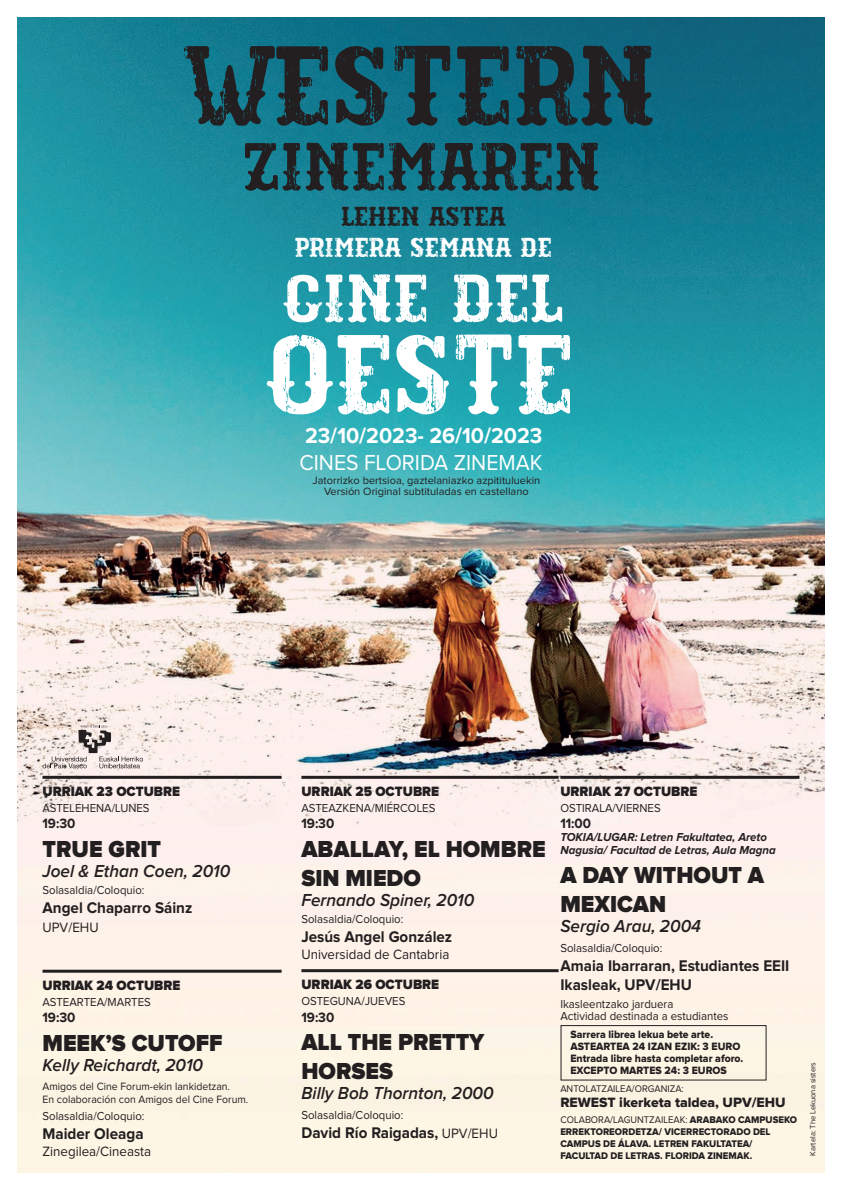
<style>
.page{position:relative;width:842px;height:1191px;background:#fff}
.page>*{position:absolute;margin:0;border:0;box-sizing:border-box;transform-origin:0 0}
.t1{font:113.7px "Pain Circus";color:#231f20}
.t2{font:113.7px "Pain Circus";color:#fff}
.t3{font:68.2px "Pain Circus";color:#231f20}
.t4{font:68.2px "Pain Circus";color:#fff}
.t5{font:27.3px "Pain Circus";color:#fff}
.t6{font:27.3px "Pain Circus";color:#231f20}
.t7{font:900 24px/28.8px "Proxima Nova";color:#231f20;scale:.95 1}
.t8{font:700 22.4px "Proxima Nova";color:#fff;scale:.95 1}
.t9{font:22.4px "Proxima Nova";color:#fff;scale:.95 1}
.t10{font:italic 600 18px "Proxima Nova";color:#231f20;scale:.95 1}
.t11{font:700 16px/19.2px "Proxima Nova";color:#231f20;scale:.95 1}
.t12{font:900 14px "Proxima Nova";color:#231f20;scale:.95 1}
.t13{font:14px "Proxima Nova";color:#231f20;scale:.95 1}
.t14{font:14px "Proxima Nova Extrabld";color:#231f20}
.t15{font:700 14px "Proxima Nova";color:#231f20;scale:.95 1}
.t16{font:12px/12px "Proxima Nova";color:#231f20;scale:.95 1}
.t17{font:italic 700 12px/13px "Proxima Nova";color:#231f20;scale:.95 1}
.t18{font:11px/12px "Proxima Nova Extrabld";color:#231f20;scale:.95 1}
.t19{font:11px/11px "Proxima Nova";color:#231f20;text-align:center}
.t20{font:11px/13.2px "Proxima Nova";color:#231f20;scale:.95 1}
.t21{font:10px/12px "Proxima Nova Extrabld";color:#231f20;scale:.95 1}
.t22{font:10px "Proxima Nova";color:#231f20;scale:.95 1}
.t23{font:8px "Proxima Nova";color:#231f20;scale:.95 1}
.s1{font-weight:400;font-size:14px}
.s2{font-family:"Proxima Nova Extrabld"}
</style>
<div class="page">
<img style="left:17px;top:17px;width:808px;height:1155px">
<div style="left:560px;top:1025px;width:206px;height:55px;border:1px solid #231f20"></div>
<hr style="left:43px;top:776px;width:239px;height:3px;background:#231f20">
<hr style="left:43px;top:969px;width:239px;height:3px;background:#231f20">
<hr style="left:301px;top:776px;width:258px;height:3px;background:#231f20">
<hr style="left:301px;top:969px;width:258px;height:3px;background:#231f20">
<hr style="left:560px;top:776px;width:239px;height:3px;background:#231f20">
<svg style="left:43px;top:725px;width:100px;height:43px;background:#d5c9c6"></svg>
<h1 class="t1" style="left:188px;top:32px;width:474px">WESTERN</h1>
<h2 class="t3" style="left:245px;top:135px;width:360px">ZINEMAREN</h2>
<h3 class="t6" style="left:342px;top:203px;width:166px">LEHEN ASTEA</h3>
<h3 class="t5" style="left:295px;top:235px;width:259px">PRIMERA SEMANA DE</h3>
<h2 class="t4" style="left:284px;top:266px;width:281px">CINE DEL</h2>
<h1 class="t2" style="left:271px;top:321px;width:308px">OESTE</h1>
<h3 class="t8" style="left:305px;top:425px;width:251px">23/10/2023- 26/10/2023</h3>
<h3 class="t9" style="left:299px;top:452px;width:257px">CINES FLORIDA ZINEMAK</h3>
<p class="t19" style="left:312px;top:476px;width:229px">Jatorrizko bertsioa, gaztelaniazko azpitituluekin<br>Versión Original subtituladas en castellano</p>
<p class="t12" style="left:43px;top:784px;width:146px">URRIAK 23 OCTUBRE</p>
<p class="t16" style="left:43px;top:802px;width:114px">ASTELEHENA/LUNES</p>
<p class="t15" style="left:43px;top:817px;width:36px">19:30</p>
<h3 class="t7" style="left:43px;top:835px;width:126px">TRUE GRIT</h3>
<h3 class="t10" style="left:43px;top:862px;width:199px">Joel &amp; Ethan Coen, 2010</h3>
<p class="t16" style="left:43px;top:884px;width:109px">Solasaldia/Coloquio:</p>
<h3 class="t11" style="left:43px;top:899px;width:159px">Angel Chaparro Sáinz</h3>
<p class="t13" style="left:43px;top:921px;width:61px">UPV/EHU</p>
<p class="t12" style="left:43px;top:978px;width:147px">URRIAK 24 OCTUBRE</p>
<p class="t16" style="left:43px;top:996px;width:116px">ASTEARTEA/MARTES</p>
<p class="t15" style="left:43px;top:1011px;width:36px">19:30</p>
<h3 class="t7" style="left:43px;top:1029px;width:191px">MEEK’S CUTOFF</h3>
<h3 class="t10" style="left:43px;top:1056px;width:171px">Kelly Reichardt, 2010</h3>
<p class="t20" style="left:43px;top:1079px;width:218px">Amigos del Cine Forum-ekin lankidetzan.<br>En colaboración con Amigos del Cine Forum.</p>
<p class="t16" style="left:43px;top:1110px;width:109px">Solasaldia/Coloquio:</p>
<h3 class="t11" style="left:43px;top:1124px;width:108px">Maider Oleaga</h3>
<p class="t13" style="left:43px;top:1144px;width:116px">Zinegilea/Cineasta</p>
<p class="t12" style="left:301px;top:784px;width:147px">URRIAK 25 OCTUBRE</p>
<p class="t16" style="left:301px;top:802px;width:143px">ASTEAZKENA/MIÉRCOLES</p>
<p class="t15" style="left:301px;top:817px;width:36px">19:30</p>
<h3 class="t7" style="left:301px;top:835px;width:259px">ABALLAY, EL HOMBRE<br>SIN MIEDO</h3>
<h3 class="t10" style="left:301px;top:891px;width:183px">Fernando Spiner, 2010</h3>
<p class="t16" style="left:301px;top:913px;width:109px">Solasaldia/Coloquio:</p>
<h3 class="t11" style="left:301px;top:927px;width:160px">Jesús Angel González</h3>
<p class="t13" style="left:301px;top:947px;width:157px">Universidad de Cantabria</p>
<p class="t12" style="left:301px;top:978px;width:147px">URRIAK 26 OCTUBRE</p>
<p class="t16" style="left:301px;top:996px;width:111px">OSTEGUNA/JUEVES</p>
<p class="t15" style="left:301px;top:1010px;width:36px">19:30</p>
<h3 class="t7" style="left:301px;top:1029px;width:194px">ALL THE PRETTY<br>HORSES</h3>
<h3 class="t10" style="left:301px;top:1084px;width:204px">Billy Bob Thornton, 2000</h3>
<p class="t16" style="left:301px;top:1109px;width:109px">Solasaldia/Coloquio:</p>
<h3 class="t11" style="left:301px;top:1124px;width:208px">David Río Raigadas, <span class="s1">UPV/EHU</span></h3>
<p class="t12" style="left:560px;top:784px;width:146px">URRIAK 27 OCTUBRE</p>
<p class="t16" style="left:560px;top:802px;width:107px">OSTIRALA/VIERNES</p>
<p class="t15" style="left:560px;top:817px;width:34px">11:00</p>
<p class="t17" style="left:560px;top:831px;width:228px">TOKIA/LUGAR: Letren Fakultatea, Areto<br>Nagusia/ Facultad de Letras, Aula Magna</p>
<h3 class="t7" style="left:560px;top:861px;width:216px">A DAY WITHOUT A<br>MEXICAN</h3>
<h3 class="t10" style="left:560px;top:917px;width:150px">Sergio Arau, 2004</h3>
<p class="t16" style="left:560px;top:942px;width:109px">Solasaldia/Coloquio:</p>
<h3 class="t11" style="left:560px;top:956px;width:243px">Amaia Ibarraran, Estudiantes EEII<br>Ikasleak, UPV/EHU</h3>
<p class="t16" style="left:560px;top:998px;width:179px">Ikasleentzako jarduera<br>Actividad destinada a estudiantes</p>
<p class="t18" style="left:570px;top:1028px;width:184px">Sarrera librea lekua bete arte.<br>ASTEARTEA 24 IZAN EZIK: 3 EURO<br>Entrada libre hasta completar aforo.<br>EXCEPTO MARTES 24: 3 EUROS</p>
<p class="t22" style="left:560px;top:1084px;width:131px">ANTOLATZAILEA/ORGANIZA:</p>
<p class="t14" style="left:560px;top:1096px;width:227px">REWEST ikerketa taldea, UPV/EHU</p>
<p class="t22" style="left:560px;top:1115px;width:251px">COLABORA/LAGUNTZAILEAK: <span class="s2">ARABAKO CAMPUSEKO</span></p>
<p class="t21" style="left:560px;top:1126px;width:223px">ERREKTOREORDETZA/ VICERRECTORADO DEL<br>CAMPUS DE ÁLAVA. LETREN FAKULTATEA/<br>FACULTAD DE LETRAS. FLORIDA ZINEMAK.</p>
<p class="t23" style="left:809px;top:1155px;width:100px;rotate:-90deg">Kartela: The Lekuona sisters</p>
</div>
